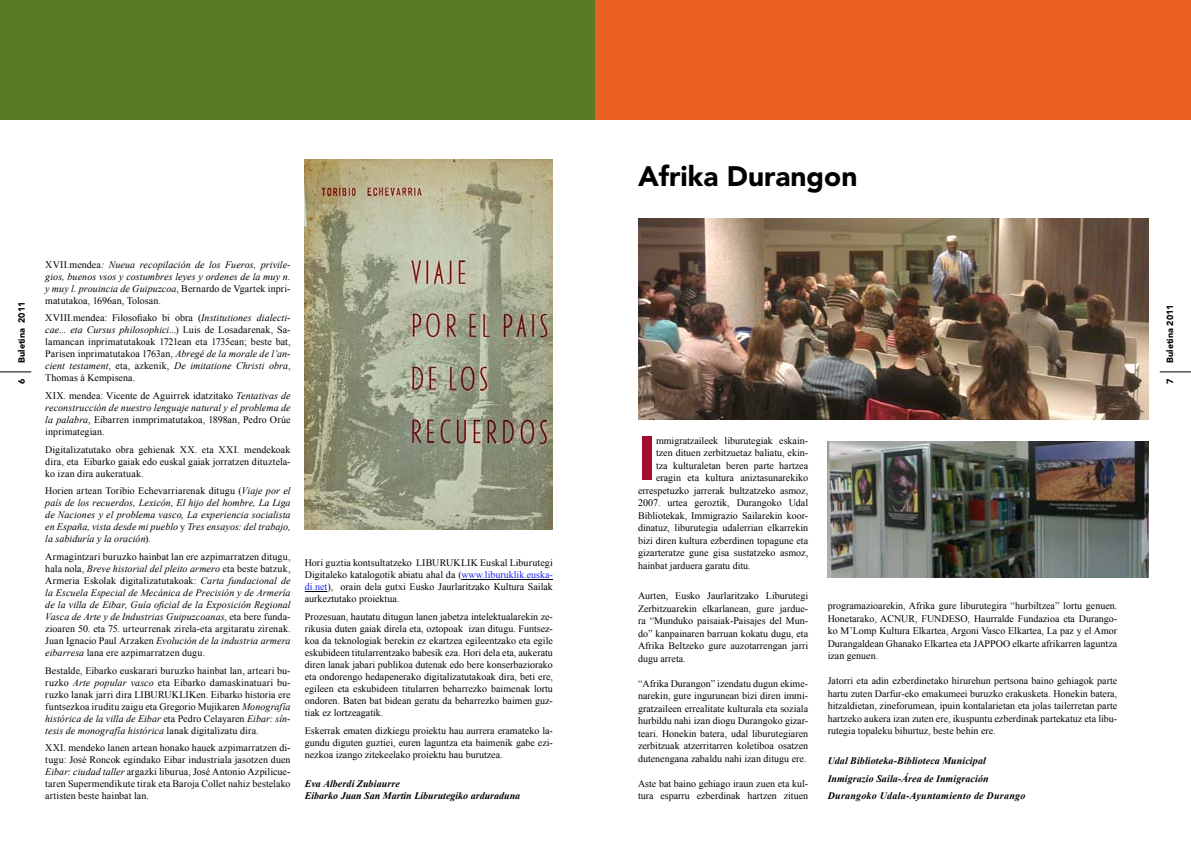
<style>
.page{position:relative;width:1191px;height:842px;background:#fff}
.page>*{position:absolute;margin:0;border:0;box-sizing:border-box;transform-origin:0 0}
.t1{font:900 60.8px "Avenir LT Std";color:#a10d31}
.t2{font:900 28px "Avenir LT Std";color:#000}
.t3{font:10px/12px "Times New Roman";color:#000;text-align:justify}
.t4{font:italic 10px/12px "Times New Roman";letter-spacing:.005em;color:#000;text-align:justify}
.t5{font:italic 700 10px/17.7px "Times New Roman";letter-spacing:.01em;color:#000}
.t6{font:900 9px "Avenir LT Std";color:#000}
.s1{font-style:normal}
.s2{font-style:italic}
.s3{color:#1922fb}
</style>
<div class="page">
<hr style="left:0;top:372px;width:31px;height:1px;background:#000">
<hr style="left:1159px;top:372px;width:32px;height:1px;background:#000">
<div style="left:0;top:0;width:595px;height:119px;background:#587b26"></div>
<hr style="left:461px;top:579px;width:92px;height:1px;background:#000">
<svg style="left:305px;top:591px;width:22px;height:1px"></svg>
<img style="left:305px;top:159px;width:248px;height:371px">
<div style="left:595px;top:0;width:596px;height:119px;background:#e96021"></div>
<img style="left:638px;top:218px;width:510px;height:202px">
<img style="left:827px;top:441px;width:321px;height:136px">
<p class="t6" style="left:16px;top:363px;width:63px;rotate:-90deg">Buletina 2011</p>
<p class="t6" style="left:16px;top:384px;width:7px;rotate:-90deg">6</p>
<p class="t4" style="left:45px;top:258px;width:247px"><span class="s1">XVII.mendea</span>: Nueua recopilación de los Fueros, privile&shy;gios, buenos vsos y costumbres leyes y ordenes de la muy n. y muy l. prouincia de Guipuzcoa<span class="s1">, Bernardo de Vgartek inpri&shy;matutakoa, 1696an, Tolosan.</span></p>
<p class="t3" style="left:45px;top:312px;width:247px">XVIII.mendea: Filosofiako bi obra (<span class="s2">Institutiones dialecti&shy;cae... eta Cursus philosophici</span>...) Luis de Losadarenak, Sa&shy;lamancan inprimatutakoak 1721ean eta 1735ean; beste bat, Parisen inprimatutakoa 1763an, <span class="s2">Abregé de la morale de l’an&shy;cient testament</span>, eta, azkenik, <span class="s2">De imitatione Christi obra</span>, Thomas à Kempisena.</p>
<p class="t3" style="left:45px;top:390px;width:247px">XIX. mendea: Vicente de Aguirrek idatzitako <span class="s2">Tentativas de reconstrucción de nuestro lenguaje natural y el problema de la palabra</span>, Eibarren inmprimatutakoa, 1898an, Pedro Orúe inprimategian.</p>
<p class="t3" style="left:45px;top:443px;width:247px">Digitalizatutako obra gehienak XX. eta XXI. mendekoak dira, eta Eibarko gaiak edo euskal gaiak jorratzen dituztela&shy;ko izan dira aukeratuak.</p>
<p class="t4" style="left:45px;top:485px;width:247px"><span class="s1">Horien artean Toribio Echevarriarenak ditugu (</span>Viaje por el país de los recuerdos, Lexicón, El hijo del hombre, La Liga de Naciones y el problema vasco, La experiencia socialista en España, vista desde mi pueblo <span class="s1">y</span> Tres ensayos: del trabajo, la sabiduría y la oración<span class="s1">).</span></p>
<p class="t3" style="left:45px;top:551px;width:247px">Armagintzari buruzko hainbat lan ere azpimarratzen ditugu, hala nola, <span class="s2">Breve historial del pleito armero</span> eta beste batzuk, Armeria Eskolak digitalizatutakoak: <span class="s2">Carta fundacional de la Escuela Especial de Mecánica de Precisión y de Armería de la villa de Eibar, Guía oficial de la Exposición Regional Vasca de Arte y de Industrias Guipuzcoanas</span>, eta bere funda&shy;zioaren 50. eta 75. urteurrenak zirela-eta argitaratu zirenak.<br>Juan Ignacio Paul Arzaken <span class="s2">Evolución de la industria armera eibarresa</span> lana ere azpimarratzen dugu.</p>
<p class="t3" style="left:45px;top:664px;width:247px">Bestalde, Eibarko euskarari buruzko hainbat lan, arteari bu&shy;ruzko <span class="s2">Arte popular vasco</span> eta Eibarko damaskinatuari bu&shy;ruzko lanak jarri dira LIBURUKLIKen. Eibarko historia ere funtsezkoa iruditu zaigu eta Gregorio Mujikaren <span class="s2">Monografía histórica de la villa de Eibar</span> eta Pedro Celayaren <span class="s2">Eibar: sín&shy;tesis de monografía histórica</span> lanak digitalizatu dira.</p>
<p class="t3" style="left:45px;top:742px;width:247px">XXI. mendeko lanen artean honako hauek azpimarratzen di&shy;tugu: José Roncok egindako Eibar industriala jasotzen duen <span class="s2">Eibar: ciudad taller</span> argazki liburua, José Antonio Azpilicue&shy;taren Supermendikute tirak eta Baroja Collet nahiz bestelako artisten beste hainbat lan.</p>
<p class="t3" style="left:305px;top:557px;width:250px">Hori guztia kontsultatzeko LIBURUKLIK Euskal Liburutegi Digitaleko katalogotik abiatu ahal da (<span class="s3">www.liburuklik.euska&shy;di.net</span>), orain dela gutxi Eusko Jaurlaritzako Kultura Sailak aurkeztutako proiektua.</p>
<p class="t3" style="left:305px;top:611px;width:250px">Prozesuan, hautatu ditugun lanen jabetza intelektualarekin ze&shy;rikusia duten gaiak direla eta, oztopoak izan ditugu. Funtsez&shy;koa da teknologiak berekin ez ekartzea egileentzako eta egile eskubideen titularrentzako babesik eza. Hori dela eta, aukeratu diren lanak jabari publikoa dutenak edo bere konserbaziorako eta ondorengo hedapenerako digitalizatutakoak dira, beti ere, egileen eta eskubideen titularren beharrezko baimenak lortu ondoren. Baten bat bidean geratu da beharrezko baimen guz&shy;tiak ez lortzeagatik.</p>
<p class="t3" style="left:305px;top:724px;width:250px">Eskerrak ematen dizkiegu proiektu hau aurrera eramateko la&shy;gundu diguten guztiei, euren laguntza eta baimenik gabe ezi&shy;nezkoa izango zitekeelako proiektu hau burutzea.</p>
<p class="t5" style="left:305px;top:778px;width:217px;line-height:12px">Eva Alberdi Zubiaurre<br>Eibarko Juan San Martin Liburutegiko arduraduna</p>
<h2 class="t2" style="left:638px;top:159px;width:221px">Afrika Durangon</h2>
<h1 class="t1" style="left:638px;top:422px;width:20px">I</h1>
<p class="t3" style="left:656px;top:434px;width:154px">mmigratzaileek liburutegiak eskain-</p>
<p class="t3" style="left:656px;top:447px;width:154px">tzen dituen zerbitzuetaz baliatu, ekin-</p>
<p class="t3" style="left:656px;top:459px;width:154px">tza kulturaletan beren parte hartzea</p>
<p class="t3" style="left:656px;top:472px;width:154px">eragin eta kultura aniztasunarekiko</p>
<p class="t3" style="left:638px;top:484px;width:172px">errespetuzko jarrerak bultzatzeko asmoz,</p>
<p class="t3" style="left:638px;top:497px;width:172px">2007. urtea geroztik, Durangoko Udal</p>
<p class="t3" style="left:638px;top:509px;width:172px">Bibliotekak, Immigrazio Sailarekin koor-</p>
<p class="t3" style="left:638px;top:522px;width:172px">dinatuz, liburutegia udalerrian elkarrekin</p>
<p class="t3" style="left:638px;top:534px;width:172px">bizi diren kultura ezberdinen topagune eta</p>
<p class="t3" style="left:638px;top:547px;width:172px">gizarteratze gune gisa sustatzeko asmoz,</p>
<p class="t3" style="left:638px;top:559px;width:114px">hainbat jarduera garatu ditu.</p>
<p class="t3" style="left:638px;top:590px;width:172px;line-height:12.5px">Aurten, Eusko Jaurlaritzako Liburutegi Zerbitzuarekin elkarlanean, gure jardue&shy;ra “Munduko paisaiak-Paisajes del Mun&shy;do” kanpainaren barruan kokatu dugu, eta Afrika Beltzeko gure auzotarrengan jarri dugu arreta.</p>
<p class="t3" style="left:638px;top:677px;width:172px;line-height:12.5px">“Afrika Durangon” izendatu dugun ekime&shy;narekin, gure ingurunean bizi diren immi&shy;gratzaileen errealitate kulturala eta soziala hurbildu nahi izan diogu Durangoko gizar&shy;teari. Honekin batera, udal liburutegiaren zerbitzuak atzerritarren koletiboa osatzen dutenengana zabaldu nahi izan ditugu ere.</p>
<p class="t3" style="left:638px;top:777px;width:172px;line-height:12.5px">Aste bat baino gehiago iraun zuen eta kul&shy;tura esparru ezberdinak hartzen zituen</p>
<p class="t3" style="left:827px;top:600px;width:291px;line-height:12.5px">programazioarekin, Afrika gure liburutegira “hurbiltzea” lortu genuen.<br>Honetarako, ACNUR, FUNDESO, Haurralde Fundazioa eta Durango&shy;ko M’Lomp Kultura Elkartea, Argoni Vasco Elkartea, La paz y el Amor Durangaldean Ghanako Elkartea eta JAPPOO elkarte afrikarren laguntza izan genuen.</p>
<p class="t3" style="left:827px;top:675px;width:291px;line-height:12.5px">Jatorri eta adin ezberdinetako hirurehun pertsona baino gehiagok parte hartu zuten Darfur-eko emakumeei buruzko erakusketa. Honekin batera, hitzaldietan, zineforumean, ipuin kontalarietan eta jolas tailerretan parte hartzeko aukera izan zuten ere, ikuspuntu ezberdinak partekatuz eta libu&shy;rutegia topaleku bihurtuz, beste behin ere.</p>
<p class="t5" style="left:827px;top:752px;width:199px">Udal Biblioteka-Biblioteca Municipal<br>Inmigrazio Saila-Área de Inmigración<br>Durangoko Udala-Ayuntamiento de Durango</p>
<p class="t6" style="left:1164px;top:363px;width:60px;rotate:-90deg">Buletina 2011</p>
<p class="t6" style="left:1164px;top:384px;width:7px;rotate:-90deg">7</p>
</div>
